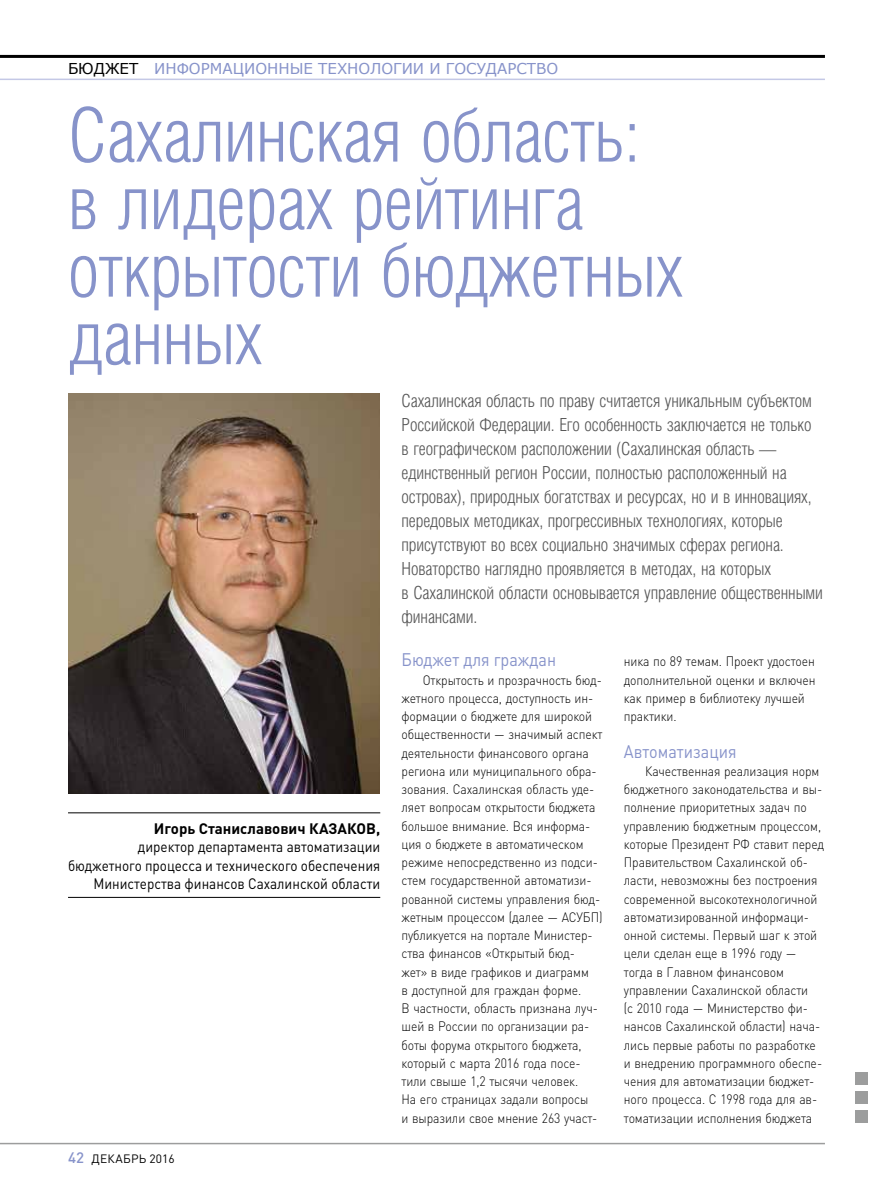
<style>
.page{position:relative;width:893px;height:1191px;background:#fff}
.page>*{position:absolute;margin:0;border:0;box-sizing:border-box;transform-origin:0 0}
.t1{font:75px/67.5px "Helios Cond Light C";letter-spacing:-.005em;color:#8793ca}
.t2{font:18px/24px "Helios Cond Light C";letter-spacing:-.005em;color:#565656}
.t3{font:18px "DIN Pro";color:#8793ca;scale:.9 1}
.t4{font:15px/18px "DIN Pro";color:#000;text-align:right;scale:.9 1}
.t5{font:15px "MS Reference Sans Serif";color:#8793ca}
.t6{font:700 15px "DIN Pro";color:#000}
.t7{font:300 13.5px/18.3px "DIN Pro";letter-spacing:-.01em;color:#000;scale:.9 1}
.t8{font:12px "DIN Pro";letter-spacing:.02em;color:#000}
.s1{color:#000}
.s2{font-weight:500;font-size:15px;color:#8793ca}
</style>
<div class="page">
<hr style="left:0;top:55px;width:825px;height:3px;background:#000">
<hr style="left:0;top:79px;width:825px;height:1px;background:#c4c8e6">
<hr style="left:0;top:1142px;width:825px;height:2px;background:#9c9d9d">
<hr style="left:68px;top:812px;width:312px;height:1px;background:#000">
<hr style="left:68px;top:897px;width:312px;height:1px;background:#000">
<img style="left:69px;top:393px;width:310px;height:400px">
<div style="left:855px;top:1071px;width:13px;height:13px;background:#9c9d9d"></div>
<div style="left:855px;top:1091px;width:13px;height:12px;background:#9c9d9d"></div>
<div style="left:855px;top:1110px;width:13px;height:13px;background:#9c9d9d"></div>
<p class="t5" style="left:68px;top:59px;width:492px"><span class="s1">БЮДЖЕТ</span> ИНФОРМАЦИОННЫЕ ТЕХНОЛОГИИ И ГОСУДАРСТВО</p>
<h1 class="t1" style="left:68px;top:101px;width:617px">Сахалинская область: в лидерах рейтинга открытости бюджетных данных</h1>
<p class="t6" style="left:154px;top:816px;width:228px">Игорь Станиславович КАЗАКОВ,</p>
<p class="t4" style="left:68px;top:836px;width:348px">директор департамента автоматизации бюджетного процесса и технического обеспечения<br>Министерства финансов Сахалинской области</p>
<p class="t8" style="left:68px;top:1149px;width:108px"><span class="s2">42</span> ДЕКАБРЬ 2016</p>
<p class="t2" style="left:402px;top:389px;width:423px">Сахалинская область по праву считается уникальным субъектом Российской Федерации. Его особенность заключается не только в географическом расположении (Сахалинская область — единственный регион России, полностью расположенный на островах), природных богатствах и ресурсах, но и в инновациях, передовых методиках, прогрессивных технологиях, которые присутствуют во всех социально значимых сферах региона.<br>Новаторство наглядно проявляется в методах, на которых<br>в Сахалинской области основывается управление общественными финансами.</p>
<h2 class="t3" style="left:402px;top:646px;width:173px">Бюджет для граждан</h2>
<p class="t7" style="left:402px;top:669px;width:225px;text-indent:21px">Открытость и прозрачность бюд&shy;жетного процесса, доступность ин&shy;формации о бюджете для широкой общественности — значимый аспект деятельности финансового органа региона или муниципального обра&shy;зования. Сахалинская область уде&shy;ляет вопросам открытости бюджета большое внимание. Вся информа&shy;ция о бюджете в автоматическом режиме непосредственно из подси&shy;стем государственной автоматизи&shy;рованной системы управления бюд&shy;жетным процессом (далее — АСУБП) публикуется на портале Министер&shy;ства финансов «Открытый бюд&shy;жет» в виде графиков и диаграмм<br>в доступной для граждан форме.<br>В частности, область признана луч&shy;шей в России по организации ра&shy;боты форума открытого бюджета, который с марта 2016 года посе&shy;тили свыше 1,2 тысячи человек.<br>На его страницах задали вопросы<br>и выразили свое мнение 263 участ-</p>
<p class="t7" style="left:624px;top:651px;width:214px">ника по 89 темам. Проект удостоен дополнительной оценки и включен как пример в библиотеку лучшей практики.</p>
<h2 class="t3" style="left:624px;top:737px;width:127px">Автоматизация</h2>
<p class="t7" style="left:624px;top:760px;width:224px;text-indent:21px">Качественная реализация норм бюджетного законодательства и вы&shy;полнение приоритетных задач по управлению бюджетным процессом, которые Президент РФ ставит перед<br>Правительством Сахалинской об&shy;ласти, невозможны без построения современной высокотехнологичной автоматизированной информаци&shy;онной системы. Первый шаг к этой цели сделан еще в 1996 году — тогда в Главном финансовом управлении Сахалинской области<br>(с 2010 года — Министерство фи&shy;нансов Сахалинской области) нача&shy;лись первые работы по разработке и внедрению программного обеспе&shy;чения для автоматизации бюджет&shy;ного процесса. С 1998 года для ав&shy;томатизации исполнения бюджета</p>
</div>
